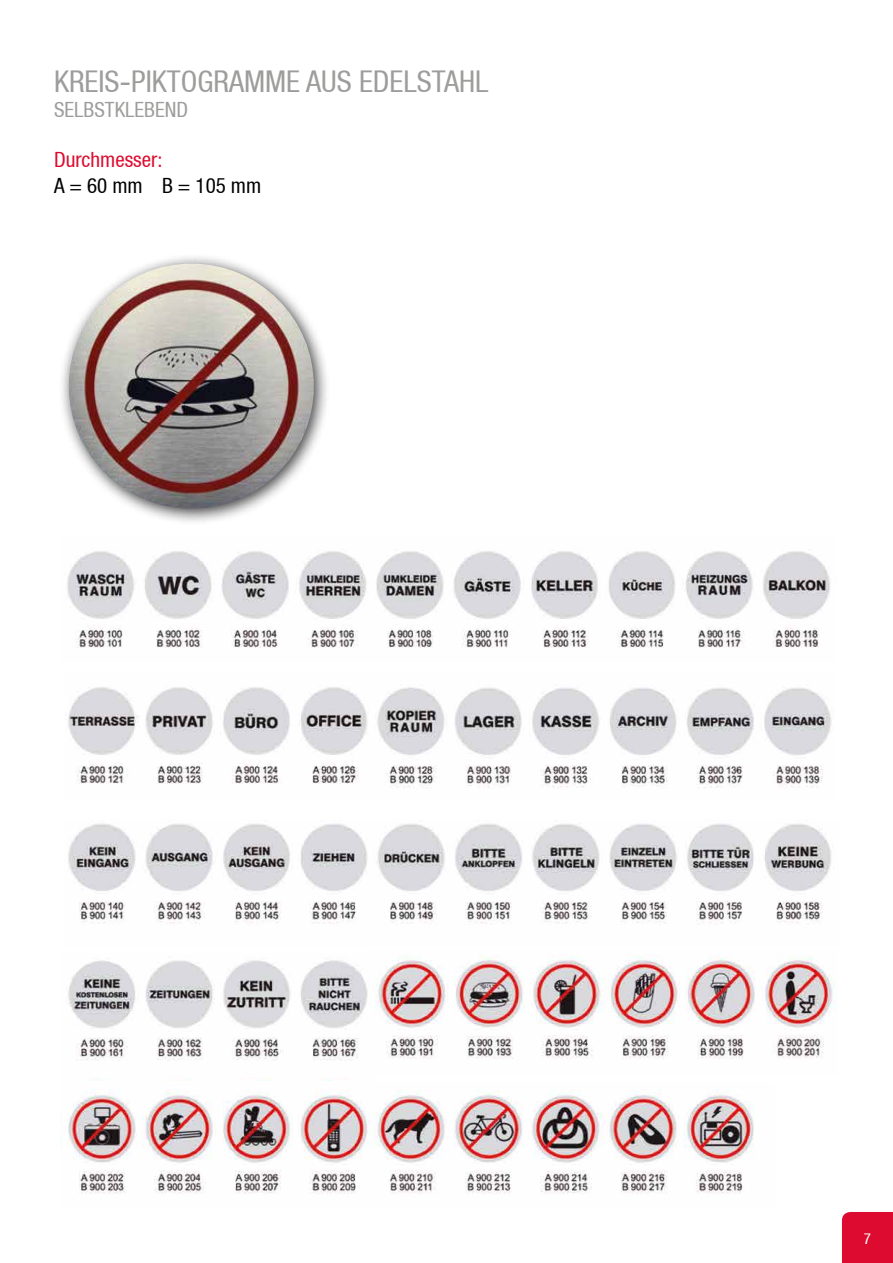
<style>
.page{position:relative;width:893px;height:1263px;background:#fff}
.page>*{position:absolute;margin:0;border:0;box-sizing:border-box;transform-origin:0 0}
.t1{font:condensed 30px "Helvetica Neue LT";color:#9d9d9c}
.t2{font:condensed 21px "Helvetica Neue LT";color:#9d9d9c}
.t3{font:condensed 21px "Helvetica Neue LT";color:#000}
.t4{font:condensed 21px "Helvetica Neue LT";color:#dd0b2f}
.t5{font:condensed 15px "Helvetica Neue LT";color:#fff}
.s1{font-stretch:normal}
</style>
<div class="page">
<img style="left:68px;top:687px;width:299px;height:97px">
<img style="left:377px;top:687px;width:455px;height:101px">
<img style="left:68px;top:823px;width:763px;height:101px">
<img style="left:68px;top:960px;width:300px;height:120px">
<img style="left:376px;top:955px;width:460px;height:104px">
<img style="left:61px;top:1090px;width:693px;height:104px">
<img style="left:67px;top:551px;width:764px;height:97px">
<div style="left:842px;top:1212px;width:51px;height:51px;background:#dd0b2f"></div>
<div style="left:58px;top:253px;width:273px;height:272px;background:#000;opacity:.75"></div>
<img style="left:69px;top:264px;width:245px;height:245px;border-radius:122px">
<p class="t1" style="left:54px;top:64px;width:436px">KREIS<span class="s1">-</span>PIKTOGRAMME AUS EDELSTAHL</p>
<p class="t2" style="left:54px;top:97px;width:136px">SELBSTKLEBEND</p>
<p class="t4" style="left:54px;top:148px;width:110px">Durchmesser:</p>
<p class="t3" style="left:54px;top:173px;width:209px">A = 60 mm B = 105 mm</p>
<p class="t5" style="left:864px;top:1230px;width:9px">7</p>
</div>
